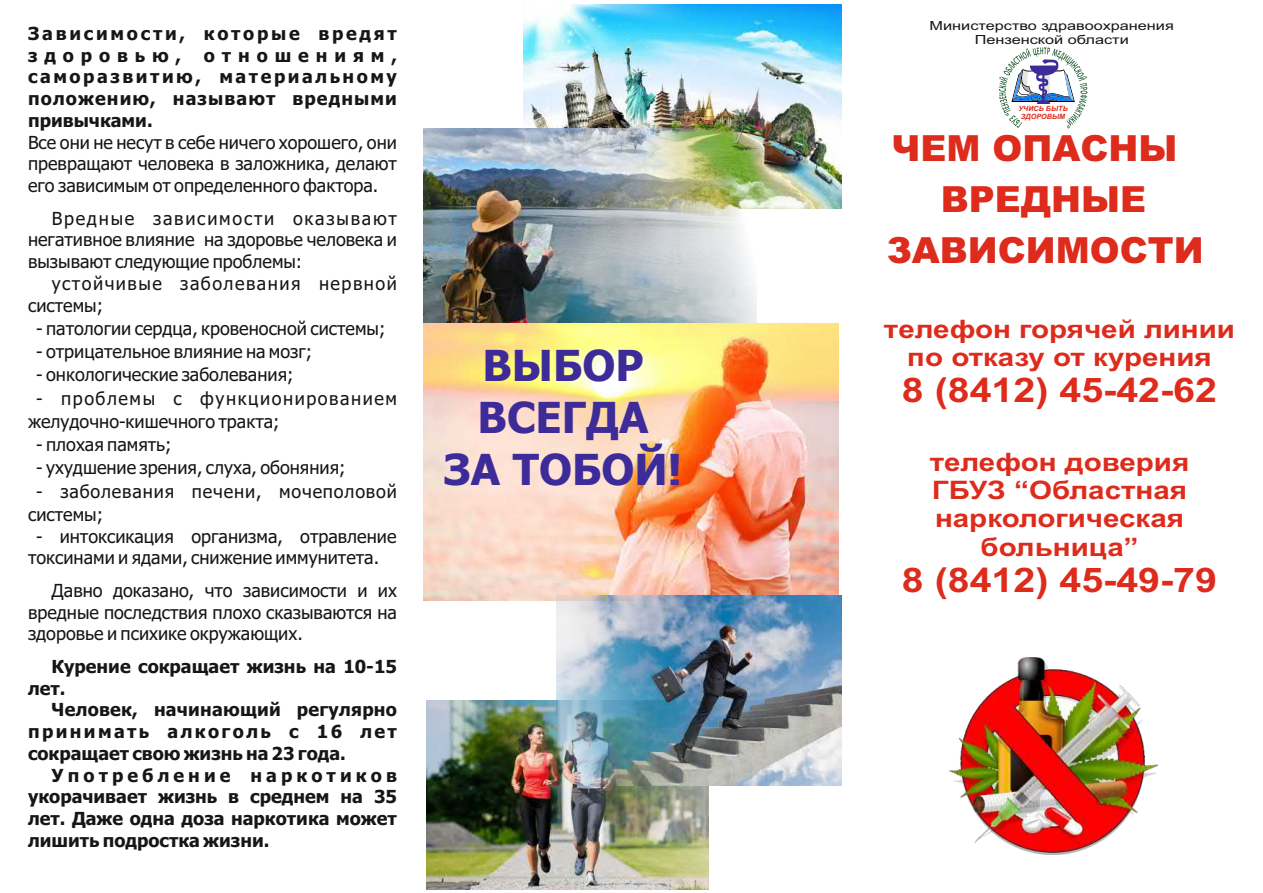
<style>
.page{position:relative;width:1263px;height:893px;background:#fff}
.page>*{position:absolute;margin:0;border:0;box-sizing:border-box;transform-origin:0 0}
.t1{font:700 42.9px/51.8px "Tahoma";color:#3c2b99;text-align:center}
.t2{font:900 36px/51px "Arial";color:#dd2b1c;text-align:center}
.t3{font:700 33.9px "Arial";color:#dd2b1c;scale:1.16 1}
.t4{font:700 25.5px/28.5px "Arial";color:#dd2b1c;text-align:center;scale:1.16 1}
.t5{font:18px/21.8px "Tahoma";color:#151616;text-align:justify}
.t6{font:700 18px/21.8px "Tahoma";color:#151616;text-align:justify}
.t7{font:18px/23.2px "Tahoma";letter-spacing:.085em;color:#151616}
.t8{font:18px/23.2px "Tahoma";letter-spacing:.045em;color:#151616}
.t9{font:18px/21.8px "Tahoma";letter-spacing:.08em;color:#151616}
.t10{font:700 18px/21.8px "Tahoma";letter-spacing:.15em;color:#151616}
.t11{font:12.6px/14.1px "Arial";color:#151616;text-align:center;scale:1.29 1}
.t12{font:italic 700 7.2px/8.1px "Arial";color:#dd2b1c;text-align:center}
</style>
<div class="page">
<img style="left:523px;top:5px;width:319px;height:203px">
<img style="left:423px;top:128px;width:334px;height:195px">
<img style="left:423px;top:323px;width:416px;height:277px">
<img style="left:426px;top:701px;width:283px;height:188px">
<img style="left:556px;top:595px;width:285px;height:190px">
<img style="left:949px;top:657px;width:208px;height:198px">
<svg style="left:999px;top:47px;width:88px;height:82px"></svg>
<p class="t10" style="left:28px;top:24px;width:370px">Зависимости, которые вредят здоровью,</p>
<p class="t6" style="left:28px;top:46px;width:370px;text-indent:176px">отношениям, саморазвитию, материальному положению, называют вредными привычками.</p>
<p class="t5" style="left:28px;top:133px;width:370px">Все они не несут в себе ничего хорошего, они превращают человека в заложника, делают его зависимым от определенного фактора.</p>
<p class="t5" style="left:28px;top:209px;width:370px;text-indent:24px">Вредные зависимости оказывают негативное влияние на здоровье человека и вызывают следующие проблемы:</p>
<p class="t9" style="left:28px;top:274px;width:370px;text-indent:24px">устойчивые заболевания нервной системы;</p>
<p class="t5" style="left:36px;top:319px;width:351px">- патологии сердца, кровеносной системы;</p>
<p class="t5" style="left:36px;top:342px;width:278px">- отрицательное влияние на мозг;</p>
<p class="t5" style="left:36px;top:365px;width:259px">- онкологические заболевания;</p>
<p class="t7" style="left:28px;top:388px;width:370px;text-indent:8px">- проблемы с функционированием желудочно-кишечного тракта;</p>
<p class="t5" style="left:36px;top:435px;width:137px">- плохая память;</p>
<p class="t5" style="left:36px;top:458px;width:311px">- ухудшение зрения, слуха, обоняния;</p>
<p class="t8" style="left:28px;top:481px;width:370px;text-indent:8px">- заболевания печени, мочеполовой системы;</p>
<p class="t5" style="left:28px;top:527px;width:370px;text-indent:8px">- интоксикация организма, отравление токсинами и ядами, снижение иммунитета.</p>
<p class="t5" style="left:28px;top:581px;width:370px;text-indent:24px">Давно доказано, что зависимости и их вредные последствия плохо сказываются на здоровье и психике окружающих.</p>
<p class="t6" style="left:28px;top:657px;width:370px;text-indent:24px">Курение сокращает жизнь на 10-15 лет.</p>
<p class="t6" style="left:28px;top:700px;width:370px;text-indent:24px">Человек, начинающий регулярно принимать алкоголь с 16 лет сокращает свою жизнь на 23 года.</p>
<p class="t6" style="left:28px;top:766px;width:370px;text-indent:24px">Употребление наркотиков укорачивает жизнь в среднем на 35 лет. Даже одна доза наркотика может лишить подростка жизни.</p>
<h1 class="t1" style="left:444px;top:343px;width:240px">ВЫБОР<br>ВСЕГДА<br>ЗА ТОБОЙ!</h1>
<p class="t11" style="left:930px;top:20px;width:191px">Министерство здравоохранения<br>Пензенской области</p>
<p class="t12" style="left:1018px;top:105px;width:51px">УЧИСЬ БЫТЬ<br>ЗДОРОВЫМ</p>
<h2 class="t2" style="left:891px;top:126px;width:287px">ЧЕМ ОПАСНЫ</h2>
<h2 class="t2" style="left:887px;top:177px;width:318px">ВРЕДНЫЕ<br>ЗАВИСИМОСТИ</h2>
<h3 class="t4" style="left:884px;top:317px;width:304px">телефон горячей линии по отказу от курения</h3>
<h3 class="t3" style="left:902px;top:378px;width:273px">8 (8412) 45-42-62</h3>
<h3 class="t4" style="left:930px;top:450px;width:225px">телефон доверия<br>ГБУЗ “Областная наркологическая больница”</h3>
<h3 class="t3" style="left:902px;top:567px;width:273px">8 (8412) 45-49-79</h3>
</div>
